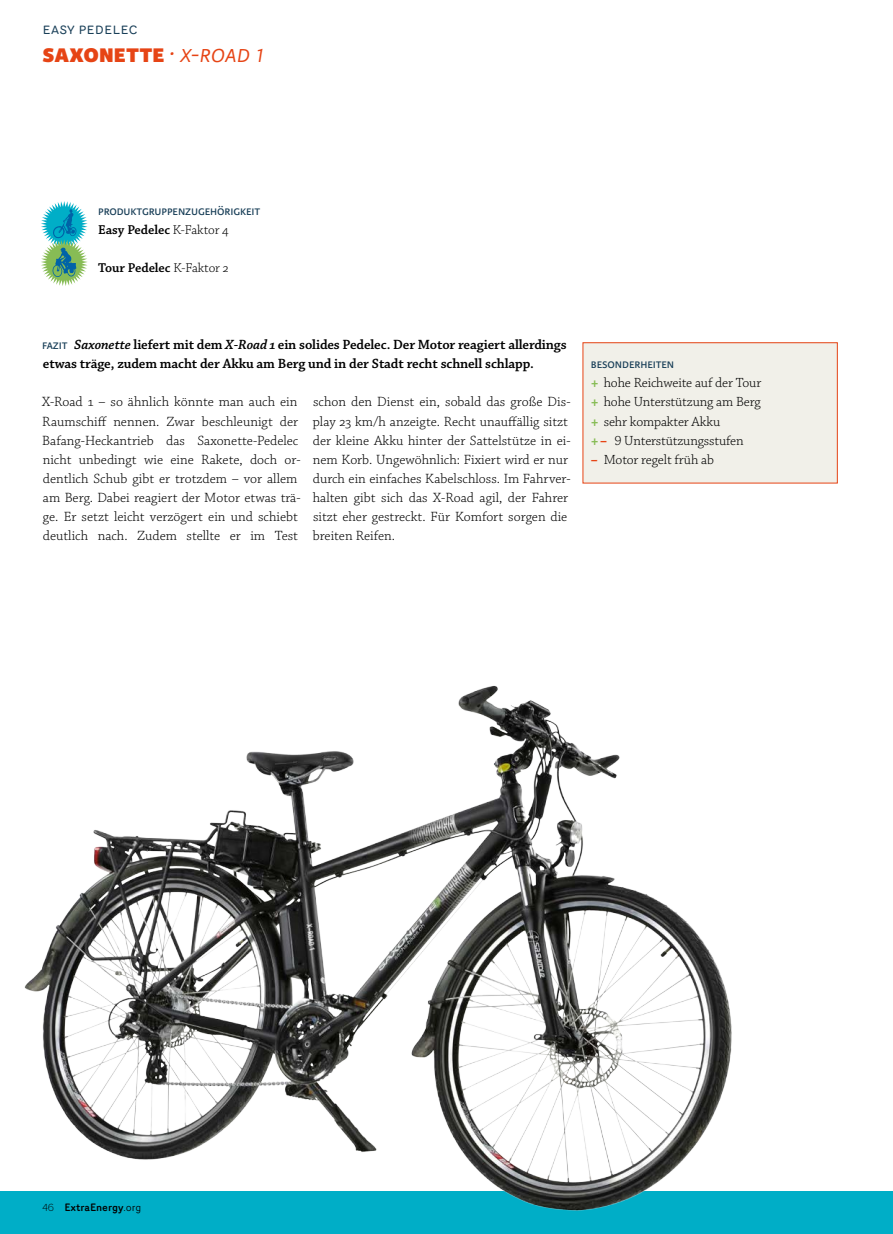
<style>
.page{position:relative;width:893px;height:1234px;background:#fff}
.page>*{position:absolute;margin:0;border:0;box-sizing:border-box;transform-origin:0 0}
.t1{font:800 27px "Karmina Sans";letter-spacing:.005em;color:#e64415}
.t2{font:16.5px "Router";color:#193f58}
.t3{font:300 14.1px/19.2px "Chaparral Pro";color:#000}
.t4{font:600 14.1px/19.2px "Chaparral Pro";letter-spacing:-.01em;color:#000}
.t5{font:300 13.95px/19.2px "Chaparral Pro";letter-spacing:-.01em;color:#000}
.t6{font:13.5px "Karmina Sans";letter-spacing:-.005em;color:#193f58}
.t7{font:600 13.5px "Chaparral Pro";letter-spacing:-.005em;color:#000}
.t8{font:500 10.5px "Router";color:#000}
.s1{font-weight:300;font-style:italic}
.s2{font-weight:300}
.s3{font-family:"Karmina Sans";font-weight:400;font-size:13.5px;color:#193f58}
.s4{font-style:italic}
.s5{font-weight:700;color:#87bc55}
.s6{font-weight:700;color:#e64415}
.s7{font-weight:400}
</style>
<div class="page">
<div style="left:583px;top:342px;width:254px;height:141px;background:#f1f0e9"></div>
<div style="left:583px;top:342px;width:255px;height:141px;border:1px solid #e64415"></div>
<svg style="left:41px;top:201px;width:47px;height:85px"></svg>
<div style="left:0;top:1191px;width:892px;height:42px;background:#00aec7"></div>
<img style="left:24px;top:686px;width:708px;height:525px">
<p class="t2" style="left:43px;top:16px;width:97px">easy pedelec</p>
<h1 class="t1" style="left:43px;top:37px;width:223px">saxonette <span class="s1">· x-road 1</span></h1>
<p class="t6" style="left:98px;top:203px;width:164px">produktgruppenzugehörigkeit</p>
<p class="t7" style="left:98px;top:222px;width:132px">Easy Pedelec <span class="s2">K-Faktor 4</span></p>
<p class="t7" style="left:98px;top:260px;width:132px">Tour Pedelec <span class="s2">K-Faktor 2</span></p>
<p class="t4" style="left:42px;top:335px;width:526px"><span class="s3">fazit</span> <span class="s4">Saxonette</span> liefert mit dem <span class="s4">X-Road 1</span> ein solides Pedelec. Der Motor reagiert allerdings etwas träge, zudem macht der Akku am Berg und in der Stadt recht schnell schlapp.</p>
<p class="t3" style="left:42px;top:393px;width:260px">X-Road 1 – so ähnlich könnte man auch ein Raumschiff nennen. Zwar beschleunigt der Bafang-Heckantrieb das Saxonette-Pedelec nicht unbedingt wie eine Rakete, doch or&shy;dentlich Schub gibt er trotzdem – vor allem am Berg. Dabei reagiert der Motor etwas trä&shy;ge. Er setzt leicht verzögert ein und schiebt deutlich nach. Zudem stellte er im Test</p>
<p class="t3" style="left:313px;top:393px;width:259px">schon den Dienst ein, sobald das große Dis&shy;play 23 km/h anzeigte. Recht unauffällig sitzt der kleine Akku hinter der Sattelstütze in ei&shy;nem Korb. Ungewöhnlich: Fixiert wird er nur durch ein einfaches Kabelschloss. Im Fahrver&shy;halten gibt sich das X-Road agil, der Fahrer sitzt eher gestreckt. Für Komfort sorgen die breiten Reifen.</p>
<p class="t6" style="left:591px;top:356px;width:85px">besonderheiten</p>
<p class="t5" style="left:591px;top:374px;width:172px"><span class="s5">+</span> hohe Reichweite auf der Tour <span class="s5">+</span> hohe Unterstützung am Berg <span class="s5">+</span> sehr kompakter Akku<br><span class="s5">+</span><span class="s6">–</span> 9 Unterstützungsstufen</p>
<p class="t5" style="left:591px;top:450px;width:125px"><span class="s6">–</span> Motor regelt früh ab</p>
<p class="t8" style="left:43px;top:1198px;width:100px"><span class="s2">46</span> ExtraEnergy<span class="s7">.org</span></p>
</div>
